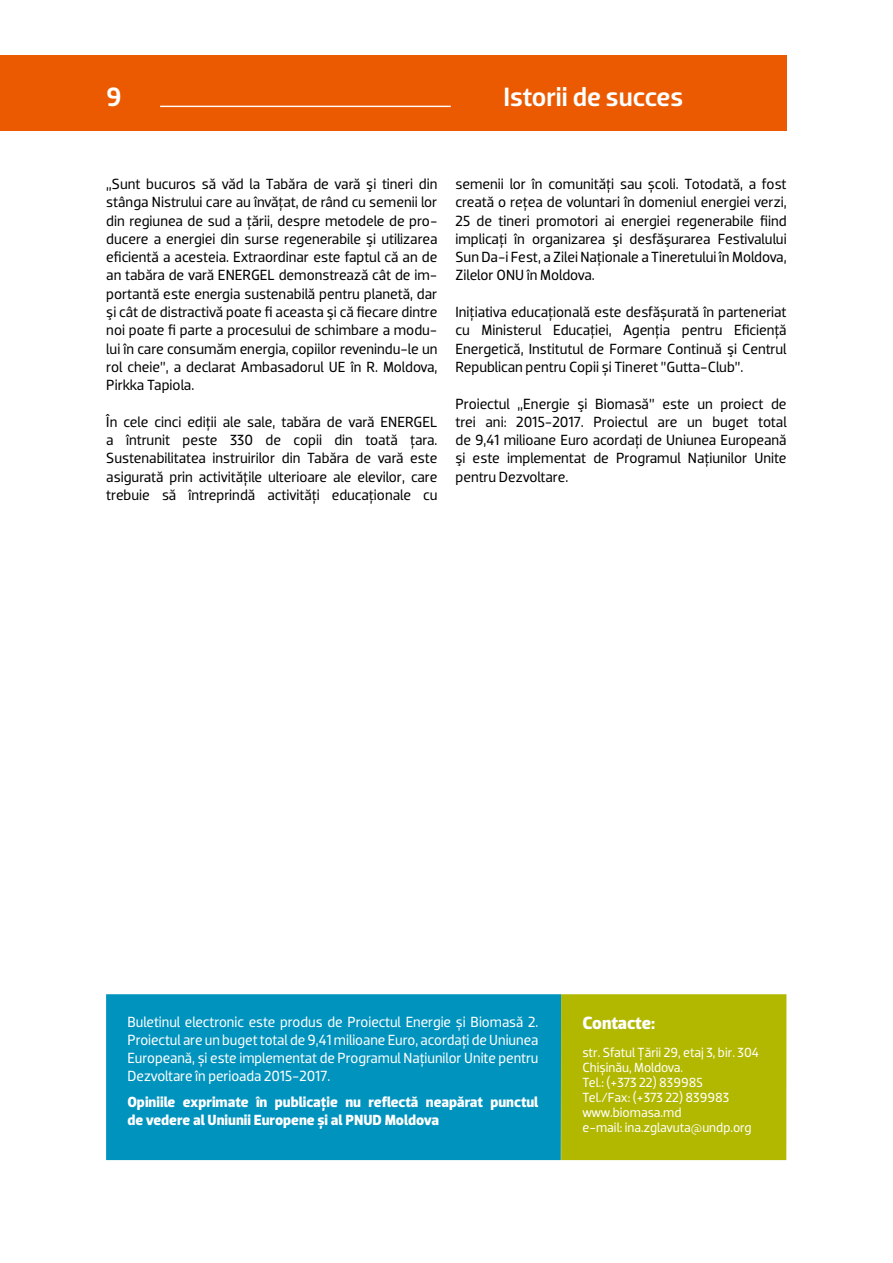
<style>
.page{position:relative;width:893px;height:1263px;background:#fff}
.page>*{position:absolute;margin:0;border:0;box-sizing:border-box;transform-origin:0 0}
.t1{font:500 27px "Dobra";color:#fff}
.t2{font:700 18px "Dobra";letter-spacing:-.005em;color:#fff}
.t3{font:15px/18.3px "Dobra";letter-spacing:-.005em;color:#000;text-align:justify}
.t4{font:15px/18px "Dobra";color:#fff;text-align:justify}
.t5{font:700 15px/18px "Dobra";color:#fff}
.t6{font:13.5px/15px "Dobra";color:#fff}
</style>
<div class="page">
<div style="left:0;top:55px;width:786px;height:75px;background:#eb5a00"></div>
<hr style="left:160px;top:106px;width:291px;height:1px;background:#fff">
<div style="left:561px;top:994px;width:225px;height:166px;background:#b2b800"></div>
<div style="left:106px;top:994px;width:455px;height:166px;background:#0093be"></div>
<h1 class="t1" style="left:106px;top:81px;width:17px">9</h1>
<h1 class="t1" style="left:503px;top:81px;width:182px">Istorii de succes</h1>
<p class="t3" style="left:106px;top:175px;width:333px">„Sunt bucuros să văd la Tabăra de vară şi tineri din stânga Nistrului care au învăţat, de rând cu semenii lor din regiunea de sud a ţării, despre metodele de pro&shy;ducere a energiei din surse regenerabile şi utilizarea eficientă a acesteia. Extraordinar este faptul că an de an tabăra de vară ENERGEL demonstrează cât de im&shy;portantă este energia sustenabilă pentru planetă, dar şi cât de distractivă poate fi aceasta şi că fiecare dintre noi poate fi parte a procesului de schimbare a modu&shy;lui în care consumăm energia, copiilor revenindu-le un rol cheie”, a declarat Ambasadorul UE în R. Moldova, Pirkka Tapiola.</p>
<p class="t3" style="left:106px;top:413px;width:333px">În cele cinci ediţii ale sale, tabăra de vară ENERGEL a întrunit peste 330 de copii din toată ţara.<br>Sustenabilitatea instruirilor din Tabăra de vară este asigurată prin activitățile ulterioare ale elevilor, care trebuie să întreprindă activități educaționale cu</p>
<p class="t3" style="left:455px;top:175px;width:333px">semenii lor în comunități sau școli. Totodată, a fost creată o rețea de voluntari în domeniul energiei verzi, 25 de tineri promotori ai energiei regenerabile fiind implicați în organizarea şi desfăşurarea Festivalului Sun Da-i Fest, a Zilei Naţionale a Tineretului în Moldova, Zilelor ONU în Moldova.</p>
<p class="t3" style="left:455px;top:303px;width:333px">Inițiativa educațională este desfășurată în parteneriat cu Ministerul Educaţiei, Agenţia pentru Eficienţă Energetică, Institutul de Formare Continuă şi Centrul Republican pentru Copii și Tineret ”Gutta-Club”.</p>
<p class="t3" style="left:455px;top:394px;width:333px">Proiectul „Energie şi Biomasă” este un proiect de trei ani: 2015-2017. Proiectul are un buget total de 9,41 milioane Euro acordaţi de Uniunea Europeană şi este implementat de Programul Naţiunilor Unite pentru Dezvoltare.</p>
<p class="t4" style="left:127px;top:1013px;width:413px">Buletinul electronic este produs de Proiectul Energie și Biomasă 2.<br>Proiectul are un buget total de 9,41 milioane Euro, acordaţi de Uniunea Europeană, și este implementat de Programul Naţiunilor Unite pentru Dezvoltare în perioada 2015-2017.</p>
<p class="t5" style="left:127px;top:1093px;width:413px">Opiniile exprimate în publicație nu reflectă neapărat punctul de vedere al Uniunii Europene și al PNUD Moldova</p>
<p class="t2" style="left:582px;top:1012px;width:74px">Contacte:</p>
<p class="t6" style="left:582px;top:1045px;width:178px">str. Sfatul Țării 29, etaj 3, bir. 304<br>Chișinău, Moldova.<br>Tel.: (+373 22) 839985<br>Tel./Fax: (+373 22) 839983 www.biomasa.md<br>e-mail: ina.zglavuta@undp.org</p>
</div>
